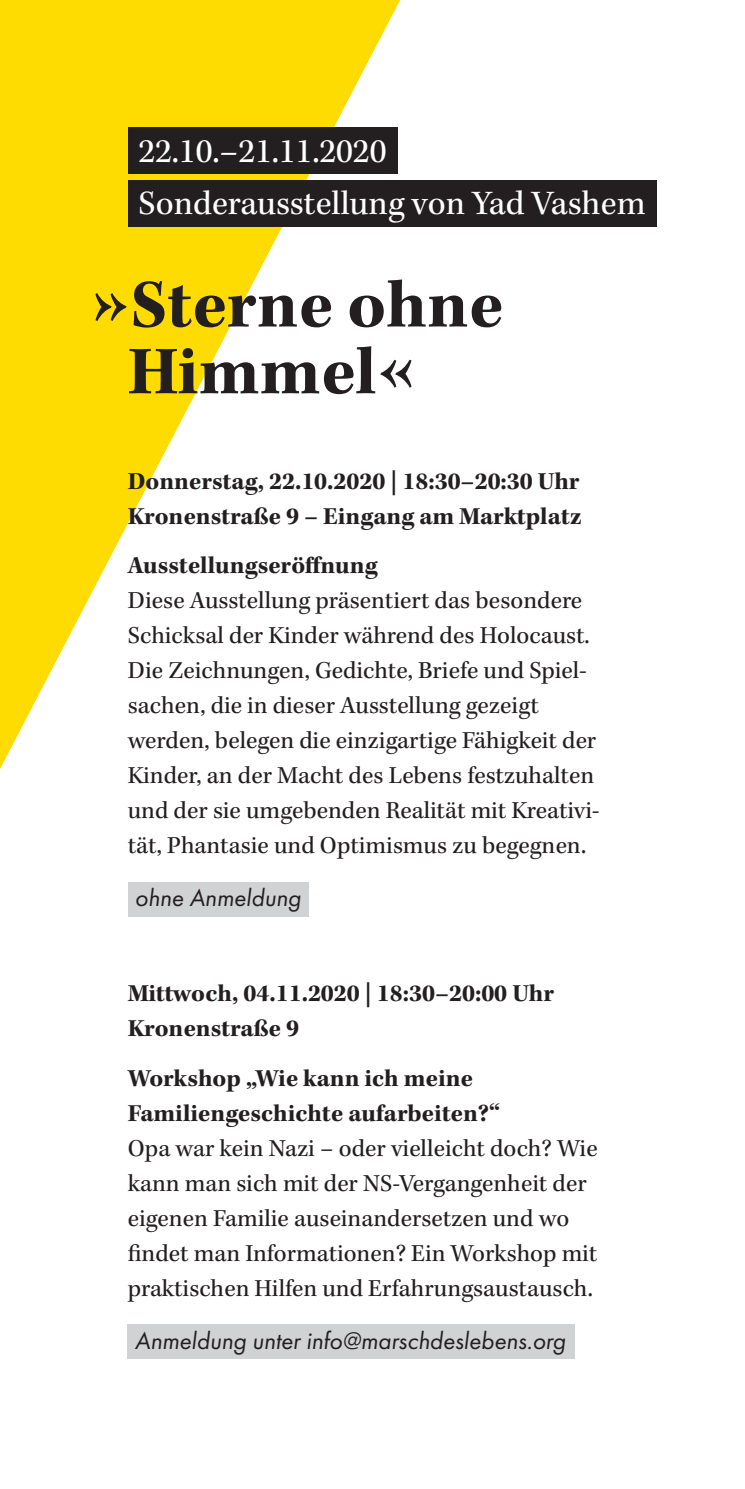
<style>
.page{position:relative;width:745px;height:1489px;background:#fff}
.page>*{position:absolute;margin:0;border:0;box-sizing:border-box;transform-origin:0 0}
.t1{font:700 70px/66.8px "Kepler Std";color:#231f20}
.t2{font:35px "Kepler Std";color:#fff}
.t3{font:25px/35px "Kepler Std";color:#231f20}
.t4{font:700 25px/35px "Kepler Std";color:#231f20}
.t5{font:italic 25px "Futura PT";color:#231f20}
.s1{font-weight:700}
</style>
<div class="page">
<svg style="left:0;top:0;width:400px;height:769px"></svg>
<div style="left:128px;top:882px;width:180px;height:34px;background:#d1d2d4"></div>
<div style="left:128px;top:1324px;width:446px;height:34px;background:#d1d2d4"></div>
<div style="left:128px;top:180px;width:528px;height:46px;background:#231f20"></div>
<div style="left:128px;top:128px;width:269px;height:46px;background:#231f20"></div>
<p class="t2" style="left:138px;top:131px;width:249px">22.10.–21.11.2020</p>
<p class="t2" style="left:138px;top:184px;width:508px">Sonderausstellung von Yad Vashem</p>
<p class="t1" style="left:128px;top:274px;width:377px;text-indent:-36px">»Sterne ohne<br>Himmel«</p>
<p class="t4" style="left:128px;top:464px;width:455px">Donnerstag, 22.10.2020 | 18:30–20:30 Uhr<br>Kronenstraße 9 – Eingang am Marktplatz</p>
<p class="t3" style="left:128px;top:549px;width:473px"><span class="s1">Ausstellungseröffnung<br></span>Diese Ausstellung präsentiert das besondere Schicksal der Kinder während des Holocaust.<br>Die Zeichnungen, Gedichte, Briefe und Spiel&shy;sachen, die in dieser Ausstellung gezeigt werden, belegen die einzigartige Fähigkeit der Kinder, an der Macht des Lebens festzuhalten und der sie umgebenden Realität mit Kreativi&shy;tät, Phantasie und Optimismus zu begegnen.</p>
<p class="t5" style="left:135px;top:882px;width:167px">ohne Anmeldung</p>
<p class="t4" style="left:128px;top:976px;width:427px">Mittwoch, 04.11.2020 | 18:30–20:00 Uhr<br>Kronenstraße 9</p>
<p class="t3" style="left:128px;top:1061px;width:471px"><span class="s1">Workshop „Wie kann ich meine Familiengeschichte aufarbeiten?“<br></span>Opa war kein Nazi – oder vielleicht doch? Wie kann man sich mit der NS-Vergangenheit der eigenen Familie auseinandersetzen und wo findet man Informationen? Ein Workshop mit praktischen Hilfen und Erfahrungsaustausch.</p>
<p class="t5" style="left:135px;top:1325px;width:432px">Anmeldung unter info@marschdeslebens.org</p>
</div>
